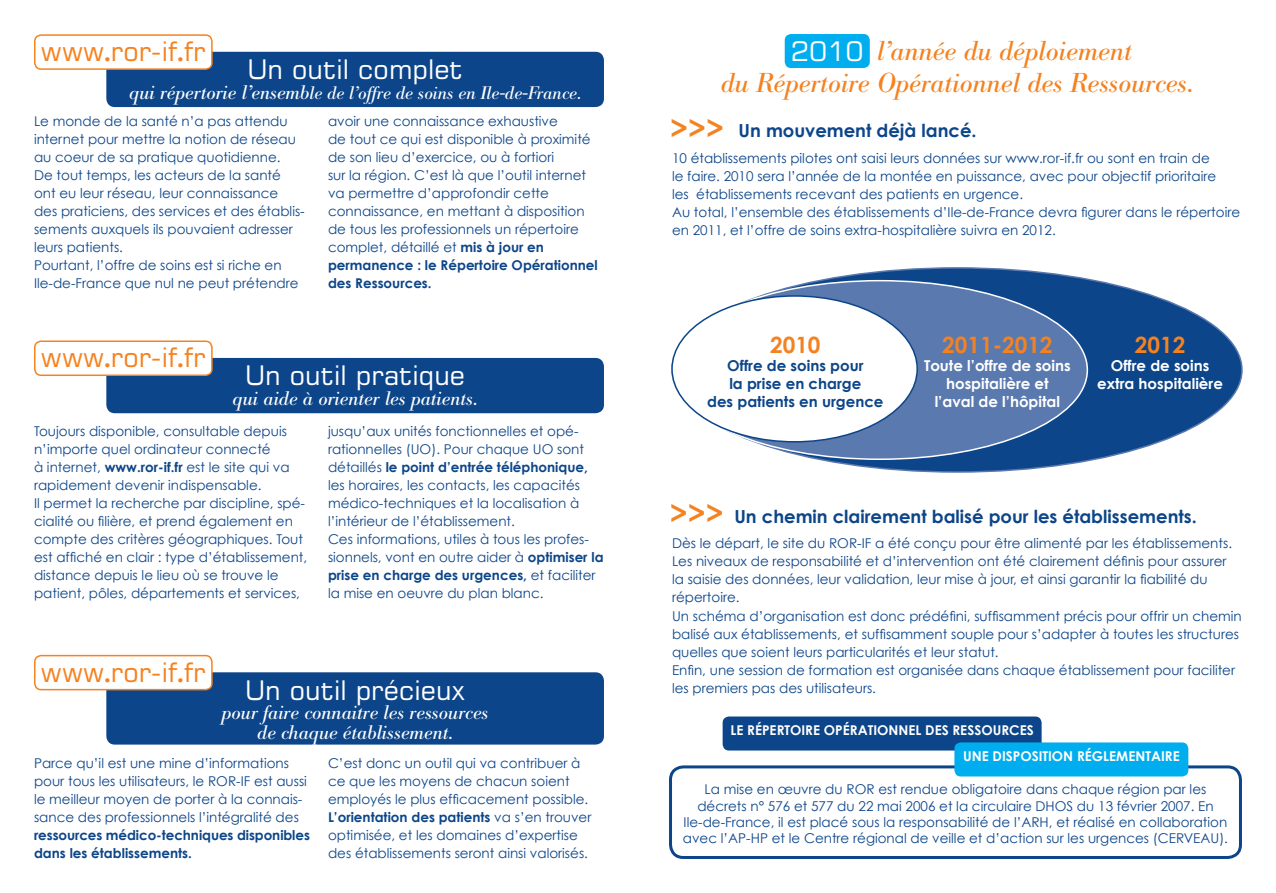
<style>
.page{position:relative;width:1276px;height:893px;background:#fff}
.page>*{position:absolute;margin:0;border:0;box-sizing:border-box;transform-origin:0 0}
.t1{font:700 30px "Century Gothic";color:#f58220}
.t2{font:italic 27px "Bodoni BE";color:#f58220}
.t3{font:27px "Square 721 BT";color:#fff}
.t4{font:27px "Square 721 BT";color:#f58220}
.t5{font:700 22.5px "Century Gothic";color:#f58220}
.t6{font:italic 19.5px "Bodoni BE";color:#fff}
.t7{font:700 18px "Century Gothic";color:#0c4589}
.t8{font:italic 18px "Bodoni BE";color:#fff}
.t9{font:700 15px "Century Gothic";color:#fff}
.t10{font:700 15px "Century Gothic";color:#0c4589}
.t11{font:13.5px/18px "Century Gothic";color:#0c4589}
.t12{font:700 13.5px "Century Gothic";color:#fff}
.s1{font-family:"Book Antiqua";font-weight:700}
.s2{font-size:19.5px}
.s3{font-weight:700}
</style>
<div class="page">
<div style="left:669px;top:765px;width:573px;height:94px;border:3px solid #0c4589;border-radius:13px"></div>
<div style="left:722px;top:716px;width:319px;height:34px;background:#0c4589;border-radius:6px"></div>
<div style="left:954px;top:742px;width:234px;height:34px;background:#00aeef;border-radius:6px"></div>
<div style="left:784px;top:34px;width:86px;height:34px;background:#00aeef;border-radius:6px"></div>
<div style="left:106px;top:672px;width:498px;height:73px;background:#0c4589;border-radius:9px"></div>
<div style="left:106px;top:52px;width:498px;height:55px;background:#0c4589;border-radius:9px"></div>
<div style="left:35px;top:35px;width:177px;height:34px;background:#fff;border-radius:6px"></div>
<div style="left:34px;top:34px;width:179px;height:36px;border:2px solid #f58220;border-radius:6px"></div>
<div style="left:106px;top:358px;width:498px;height:55px;background:#0c4589;border-radius:9px"></div>
<div style="left:35px;top:341px;width:177px;height:34px;background:#fff;border-radius:6px"></div>
<div style="left:34px;top:340px;width:179px;height:36px;border:2px solid #f58220;border-radius:6px"></div>
<div style="left:35px;top:656px;width:177px;height:34px;background:#fff;border-radius:6px"></div>
<div style="left:34px;top:655px;width:179px;height:35px;border:2px solid #f58220;border-radius:6px"></div>
<div style="left:672px;top:268px;width:570px;height:204px;background:#0c4589;border-radius:50%"></div>
<div style="left:672px;top:281px;width:415px;height:178px;background:#5a79ae;border-radius:50%"></div>
<div style="left:672px;top:296px;width:245px;height:146px;background:#fff;border-radius:50%"></div>
<p class="t4" style="left:41px;top:34px;width:166px">www<span class="s1">.</span>ror-if<span class="s1">.</span>fr</p>
<p class="t3" style="left:247px;top:52px;width:217px">Un outil complet</p>
<p class="t8" style="left:129px;top:82px;width:453px"><span class="s2">qui répertorie l’ensemb</span>le de l’offre de soins en Ile-de-France.</p>
<p class="t11" style="left:34px;top:112px;width:272px">Le monde de la santé n’a pas attendu internet pour mettre la notion de réseau au coeur de sa pratique quotidienne.<br>De tout temps, les acteurs de la santé ont eu leur réseau, leur connaissance des praticiens, des services et des établis&shy;sements auxquels ils pouvaient adresser leurs patients.</p>
<p class="t11" style="left:34px;top:256px;width:266px">Pourtant, l’offre de soins est si riche en<br>Ile-de-France que nul ne peut prétendre</p>
<p class="t11" style="left:328px;top:112px;width:271px">avoir une connaissance exhaustive<br>de tout ce qui est disponible à proximité de son lieu d’exercice, ou à fortiori<br>sur la région. C’est là que l’outil internet va permettre d’approfondir cette connaissance, en mettant à disposition de tous les professionnels un répertoire complet, détaillé et <span class="s3">mis à jour en permanence : le Répertoire Opérationnel des Ressources.</span></p>
<p class="t4" style="left:41px;top:341px;width:166px">www<span class="s1">.</span>ror-if<span class="s1">.</span>fr</p>
<p class="t3" style="left:245px;top:359px;width:222px">Un outil pratique</p>
<p class="t6" style="left:233px;top:387px;width:246px">qui aide à orienter les patients.</p>
<p class="t11" style="left:34px;top:422px;width:257px">Toujours disponible, consultable depuis n’importe quel ordinateur connecté<br>à internet, <span class="s3">www.ror-if.fr</span> est le site qui va rapidement devenir indispensable.</p>
<p class="t11" style="left:34px;top:494px;width:275px">Il permet la recherche par discipline, spé&shy;cialité ou filière, et prend également en compte des critères géographiques. Tout est affiché en clair : type d’établissement, distance depuis le lieu où se trouve le patient, pôles, départements et services,</p>
<p class="t11" style="left:328px;top:422px;width:261px">jusqu’aux unités fonctionnelles et opé&shy;rationnelles (UO). Pour chaque UO sont détaillés <span class="s3">le point d’entrée téléphonique, </span>les horaires, les contacts, les capacités médico-techniques et la localisation à l’intérieur de l’établissement.</p>
<p class="t11" style="left:328px;top:530px;width:277px">Ces informations, utiles à tous les profes&shy;sionnels, vont en outre aider à <span class="s3">optimiser la prise en charge des urgences,</span> et faciliter la mise en oeuvre du plan blanc.</p>
<p class="t4" style="left:41px;top:655px;width:166px">www<span class="s1">.</span>ror-if<span class="s1">.</span>fr</p>
<p class="t3" style="left:245px;top:673px;width:222px">Un outil précieux</p>
<p class="t6" style="left:222px;top:702px;width:268px">pour faire connaitre les ressources</p>
<p class="t6" style="left:257px;top:721px;width:197px">de chaque établissement.</p>
<p class="t11" style="left:34px;top:754px;width:277px">Parce qu’il est une mine d’informations pour tous les utilisateurs, le ROR-IF est aussi le meilleur moyen de porter à la connais&shy;sance des professionnels l’intégralité des <span class="s3">ressources médico-techniques disponibles dans les établissements.</span></p>
<p class="t11" style="left:328px;top:754px;width:265px">C’est donc un outil qui va contribuer à ce que les moyens de chacun soient employés le plus efficacement possible.<br><span class="s3">L’orientation des patients</span> va s’en trouver optimisée, et les domaines d’expertise des établissements seront ainsi valorisés.</p>
<p class="t2" style="left:877px;top:36px;width:256px">l’année du déploiement</p>
<p class="t2" style="left:720px;top:68px;width:474px">du Répertoire Opérationnel des Ressources.</p>
<p class="t7" style="left:738px;top:120px;width:239px">Un mouvement déjà lancé.</p>
<p class="t11" style="left:672px;top:149px;width:569px">10 établissements pilotes ont saisi leurs données sur www.ror-if.fr ou sont en train de<br>le faire. 2010 sera l’année de la montée en puissance, avec pour objectif prioritaire<br>les établissements recevant des patients en urgence.<br>Au total, l’ensemble des établissements d’Ile-de-France devra figurer dans le répertoire en 2011, et l’offre de soins extra-hospitalière suivra en 2012.</p>
<p class="t3" style="left:791px;top:34px;width:75px">2010</p>
<p class="t1" style="left:670px;top:109px;width:55px">&gt;&gt;&gt;</p>
<p class="t5" style="left:770px;top:330px;width:52px">2010</p>
<p class="t10" style="left:727px;top:356px;width:138px">Offre de soins pour</p>
<p class="t10" style="left:729px;top:374px;width:133px">la prise en charge</p>
<p class="t10" style="left:707px;top:392px;width:178px">des patients en urgence</p>
<p class="t5" style="left:942px;top:330px;width:112px">2011-2012</p>
<p class="t9" style="left:924px;top:356px;width:148px">Toute l’offre de soins</p>
<p class="t9" style="left:946px;top:374px;width:104px">hospitalière et</p>
<p class="t9" style="left:934px;top:392px;width:127px">l’aval de l’hôpital</p>
<p class="t5" style="left:1135px;top:330px;width:52px">2012</p>
<p class="t9" style="left:1110px;top:356px;width:100px">Offre de soins</p>
<p class="t9" style="left:1097px;top:374px;width:127px">extra hospitalière</p>
<p class="t1" style="left:670px;top:494px;width:55px">&gt;&gt;&gt;</p>
<p class="t7" style="left:734px;top:505px;width:464px">Un chemin clairement balisé pour les établissements.</p>
<p class="t11" style="left:672px;top:534px;width:561px">Dès le départ, le site du ROR-IF a été conçu pour être alimenté par les établissements.<br>Les niveaux de responsabilité et d’intervention ont été clairement définis pour assurer la saisie des données, leur validation, leur mise à jour, et ainsi garantir la fiabilité du répertoire.</p>
<p class="t11" style="left:672px;top:606px;width:571px">Un schéma d’organisation est donc prédéfini, suffisamment précis pour offrir un chemin balisé aux établissements, et suffisamment souple pour s’adapter à toutes les structures quelles que soient leurs particularités et leur statut.</p>
<p class="t11" style="left:672px;top:660px;width:564px">Enfin, une session de formation est organisée dans chaque établissement pour faciliter les premiers pas des utilisateurs.</p>
<p class="t12" style="left:730px;top:722px;width:305px">Le Répertoire Opérationnel des Ressources</p>
<p class="t12" style="left:963px;top:748px;width:210px">une disposition réglementaire</p>
<p class="t11" style="left:683px;top:781px;width:546px;line-height:16.2px;text-align:center">La mise en œuvre du ROR est rendue obligatoire dans chaque région par les décrets n° 576 et 577 du 22 mai 2006 et la circulaire DHOS du 13 février 2007. En Ile-de-France, il est placé sous la responsabilité de l’ARH, et réalisé en collaboration avec l’AP-HP et le Centre régional de veille et d’action sur les urgences (CERVEAU).</p>
</div>
